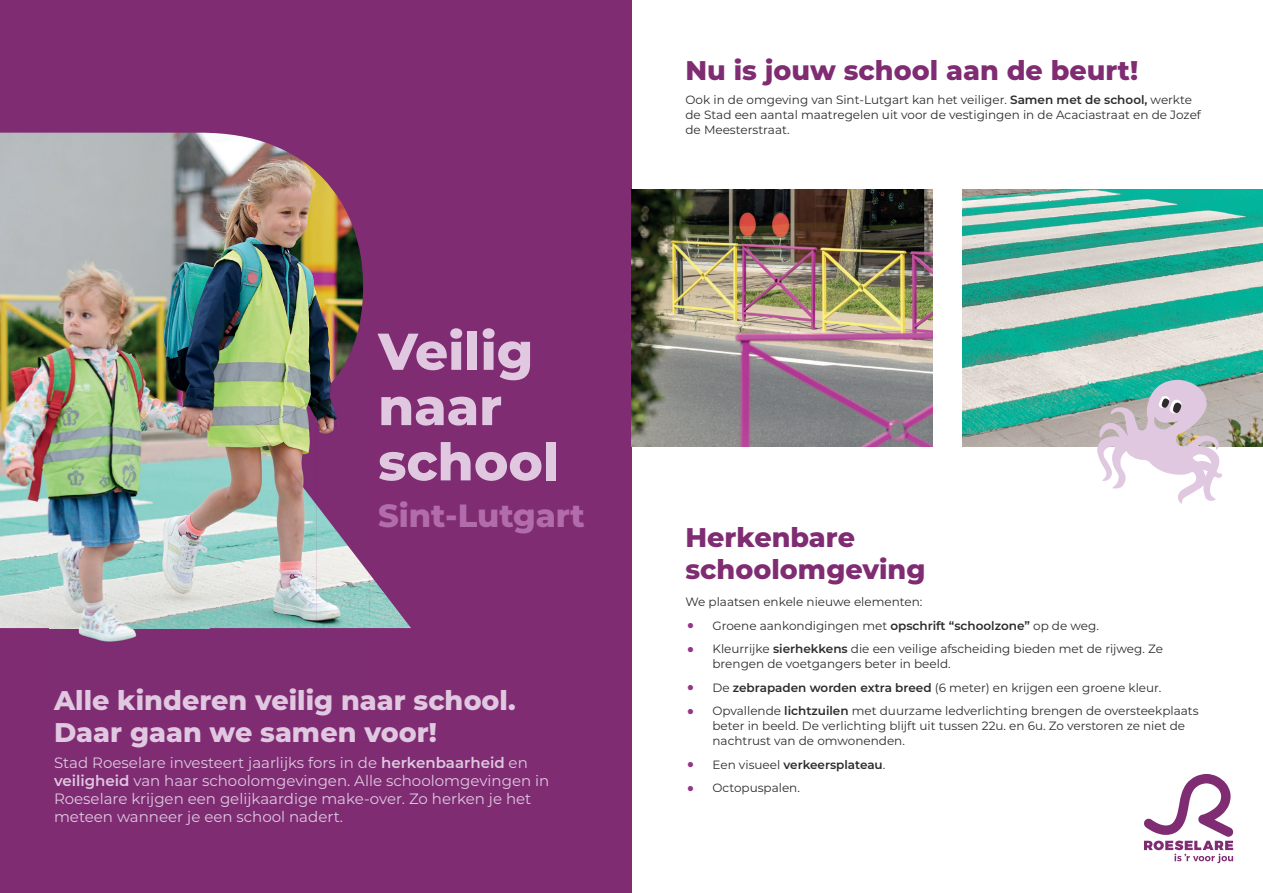
<style>
.page{position:relative;width:1263px;height:893px;background:#fff}
.page>*{position:absolute;margin:0;border:0;box-sizing:border-box;transform-origin:0 0}
.t1{font:800 51.75px/55.3px "Montserrat";color:#dfc8e0}
.t2{font:800 32.1px "Montserrat";color:#b26cac}
.t3{font:800 27px/31.5px "Montserrat";color:#7f2c73}
.t4{font:800 27px/31.5px "Montserrat";color:#dfc8e0}
.t5{font:15px/18px "Montserrat";color:#dfc8e0}
.t6{font:12px/15px "Montserrat";color:#2e2b2c}
.t7{font:600 12px "Montserrat";color:#2e2b2c}
.s1{font-weight:600}
.s2{font-size:34.5px;color:#923685}
.s3{font-weight:400;font-size:34.5px;color:#923685}
.s4{font-weight:400}
</style>
<div class="page">
<div style="left:0;top:0;width:631px;height:893px;background:#7f2c73"></div>
<img style="left:0;top:133px;width:411px;height:495px">
<svg style="left:1144px;top:774px;width:90px;height:89px"></svg>
<img style="left:317px;top:304px;width:53px;height:325px">
<img style="left:49px;top:443px;width:268px;height:199px">
<img style="left:49px;top:304px;width:313px;height:139px">
<img style="left:316px;top:505px;width:54px;height:123px">
<img style="left:631px;top:189px;width:301px;height:258px">
<img style="left:962px;top:189px;width:301px;height:258px">
<svg style="left:1097px;top:378px;width:125px;height:126px"></svg>
<h1 class="t1" style="left:378px;top:321px;width:182px">Veilig naar school</h1>
<h2 class="t2" style="left:378px;top:492px;width:208px">Sint-Lutgart</h2>
<h3 class="t4" style="left:54px;top:683px;width:463px">Alle kinderen veilig naar school.<br>Daar gaan we samen voor!</h3>
<p class="t5" style="left:54px;top:753px;width:497px">Stad Roeselare investeert jaarlijks fors in de <span class="s1">herkenbaarheid</span> en <span class="s1">veiligheid</span> van haar schoolomgevingen. Alle schoolomgevingen in Roeselare krijgen een gelijkaardige make-over. Zo herken je het meteen wanneer je een school nadert.</p>
<h3 class="t3" style="left:685px;top:53px;width:454px">Nu is jouw school aan de beurt!</h3>
<p class="t6" style="left:685px;top:91px;width:517px">Ook in de omgeving van Sint-Lutgart kan het veiliger. <span class="s1">Samen met de school,</span> werkte de Stad een aantal maatregelen uit voor de vestigingen in de Acaciastraat en de Jozef de Meesterstraat.</p>
<h3 class="t3" style="left:685px;top:520px;width:242px">Herkenbare schoolomgeving</h3>
<p class="t6" style="left:685px;top:594px;width:238px">We plaatsen enkele nieuwe elementen:</p>
<p class="t6" style="left:685px;top:618px;width:415px"><span class="s2">•</span> Groene aankondigingen met <span class="s1">opschrift “schoolzone”</span> op de weg.</p>
<p class="t6" style="left:712px;top:641px;width:452px;text-indent:-27px"><span class="s2">•</span> Kleurrijke <span class="s1">sierhekkens</span> die een veilige afscheiding bieden met de rijweg. Ze brengen de voetgangers beter in beeld.</p>
<p class="t6" style="left:685px;top:680px;width:477px"><span class="s2">•</span> De <span class="s1">zebrapaden worden extra breed</span> (6 meter) en krijgen een groene kleur.</p>
<p class="t6" style="left:712px;top:703px;width:488px;text-indent:-27px"><span class="s2">•</span> Opvallende <span class="s1">lichtzuilen</span> met duurzame ledverlichting brengen de oversteekplaats beter in beeld. De verlichting blijft uit tussen 22u. en 6u. Zo verstoren ze niet de nachtrust van de omwonenden.</p>
<p class="t7" style="left:685px;top:756px;width:201px"><span class="s3">•</span> <span class="s4">Een visueel</span> verkeersplateau<span class="s4">.</span></p>
<p class="t6" style="left:685px;top:780px;width:116px"><span class="s2">•</span> Octopuspalen.</p>
</div>
